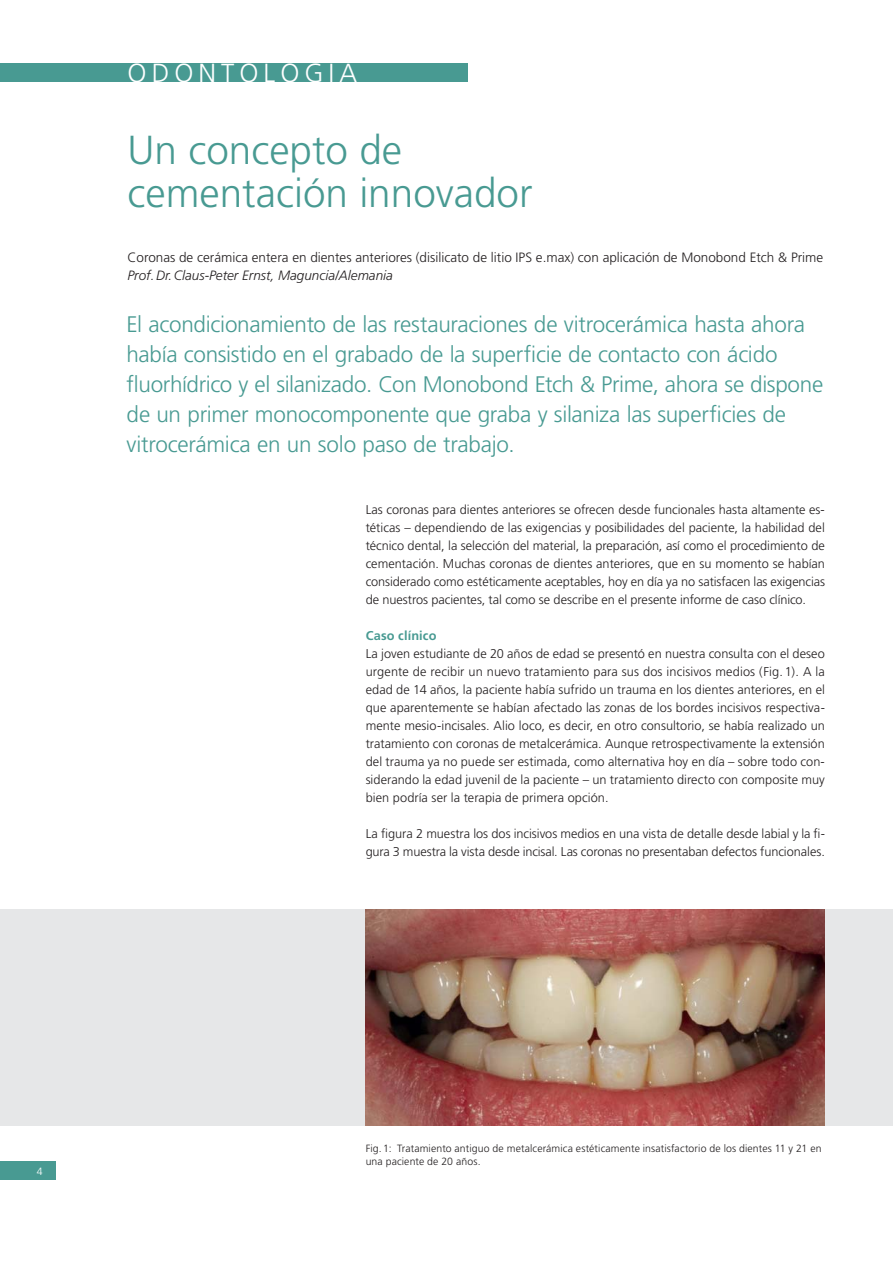
<style>
.page{position:relative;width:893px;height:1263px;background:#fff}
.page>*{position:absolute;margin:0;border:0;box-sizing:border-box;transform-origin:0 0}
.t1{font:300 40.5px/43.5px "Frutiger";color:#489a92}
.t2{font:300 26.25px "Frutiger";letter-spacing:.19em;color:#fff}
.t3{font:300 22.5px/30px "Frutiger";letter-spacing:-.01em;color:#489a92}
.t4{font:300 13.5px "Frutiger";color:#231f20}
.t5{font:italic 300 13.5px "Frutiger";color:#231f20}
.t6{font:300 12.75px/18px "Frutiger";color:#231f20;text-align:justify}
.t7{font:700 12.75px "Frutiger";letter-spacing:.01em;color:#489a92}
.t8{font:300 10.5px/13.5px "Frutiger";letter-spacing:.01em;color:#231f20}
.t9{font:300 10.5px "Frutiger";color:#fff}
</style>
<div class="page">
<div style="left:0;top:64px;width:468px;height:18px;background:#489a92"></div>
<div style="left:0;top:910px;width:893px;height:216px;background:#e6e7e8"></div>
<img style="left:366px;top:910px;width:459px;height:216px">
<div style="left:0;top:1162px;width:55px;height:18px;background:#489a92"></div>
<h2 class="t2" style="left:128px;top:62px;width:231px">ODONTOLOGÍA</h2>
<h1 class="t1" style="left:128px;top:131px;width:407px">Un concepto de cementación innovador</h1>
<p class="t4" style="left:128px;top:252px;width:697px">Coronas de cerámica entera en dientes anteriores (disilicato de litio IPS e.max) con aplicación de Monobond Etch &amp; Prime</p>
<p class="t5" style="left:128px;top:270px;width:267px">Prof. Dr. Claus-Peter Ernst, Maguncia/Alemania</p>
<p class="t3" style="left:126px;top:310px;width:698px">El acondicionamiento de las restauraciones de vitrocerámica hasta ahora había consistido en el grabado de la superficie de contacto con ácido fluorhídrico y el silanizado. Con Monobond Etch &amp; Prime, ahora se dispone de un primer monocomponente que graba y silaniza las superficies de vitrocerámica en un solo paso de trabajo.</p>
<p class="t6" style="left:366px;top:501px;width:461px">Las coronas para dientes anteriores se ofrecen desde funcionales hasta altamente es&shy;téticas – dependiendo de las exigencias y posibilidades del paciente, la habilidad del técnico dental, la selección del material, la preparación, así como el procedimiento de cementación. Muchas coronas de dientes anteriores, que en su momento se habían considerado como estéticamente aceptables, hoy en día ya no satisfacen las exigencias de nuestros pacientes, tal como se describe en el presente informe de caso clínico.</p>
<p class="t7" style="left:366px;top:630px;width:72px">Caso clínico</p>
<p class="t6" style="left:366px;top:645px;width:461px">La joven estudiante de 20 años de edad se presentó en nuestra consulta con el deseo urgente de recibir un nuevo tratamiento para sus dos incisivos medios (Fig. 1). A la edad de 14 años, la paciente había sufrido un trauma en los dientes anteriores, en el que aparentemente se habían afectado las zonas de los bordes incisivos respectiva&shy;mente mesio-incisales. Alio loco, es decir, en otro consultorio, se había realizado un tratamiento con coronas de metalcerámica. Aunque retrospectivamente la extensión del trauma ya no puede ser estimada, como alternativa hoy en día – sobre todo con&shy;siderando la edad juvenil de la paciente – un tratamiento directo con composite muy bien podría ser la terapia de primera opción.</p>
<p class="t6" style="left:366px;top:825px;width:461px">La figura 2 muestra los dos incisivos medios en una vista de detalle desde labial y la fi&shy;gura 3 muestra la vista desde incisal. Las coronas no presentaban defectos funcionales.</p>
<p class="t9" style="left:37px;top:1167px;width:7px">4</p>
<p class="t8" style="left:366px;top:1142px;width:457px">Fig. 1: Tratamiento antiguo de metalcerámica estéticamente insatisfactorio de los dientes 11 y 21 en una paciente de 20 años.</p>
</div>
